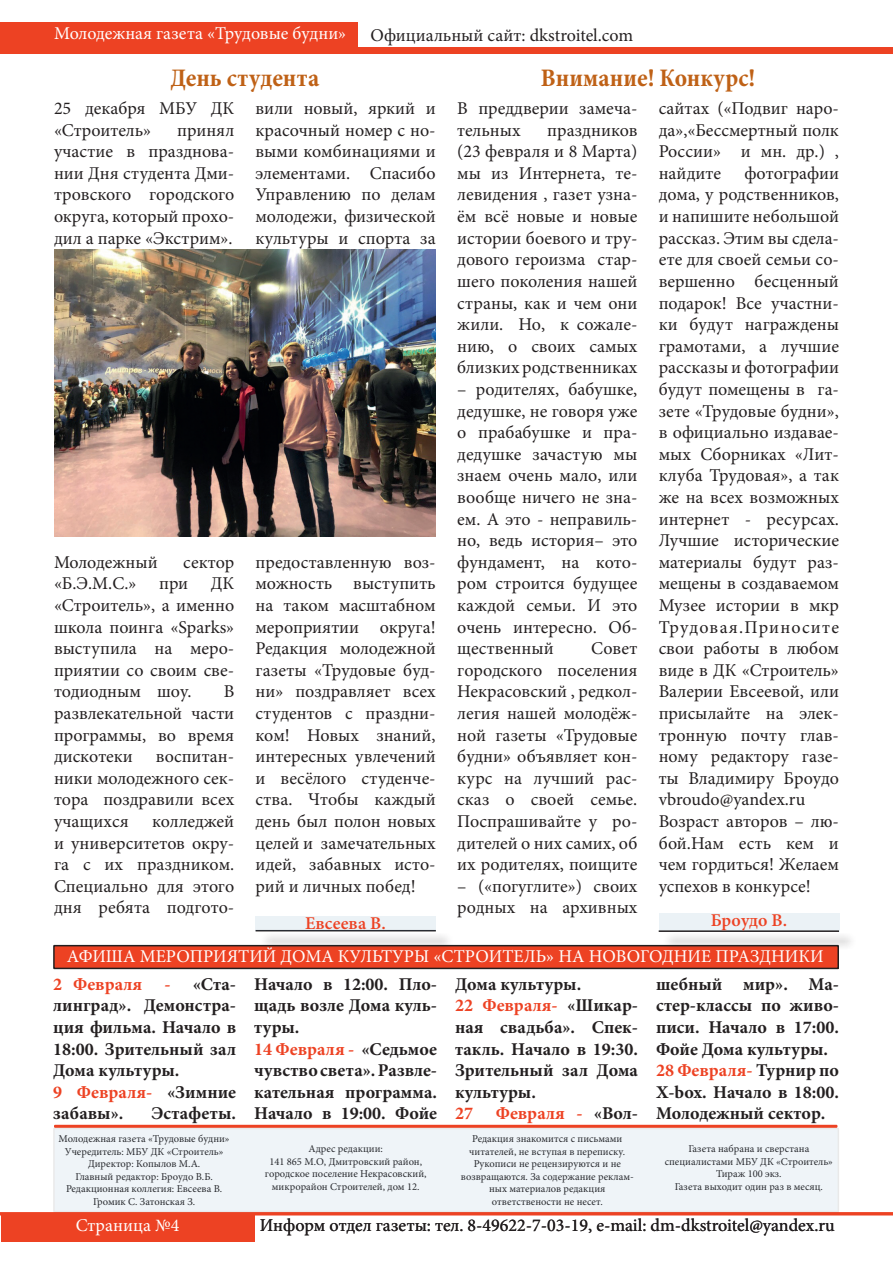
<style>
.page{position:relative;width:893px;height:1263px;background:#fff}
.page>*{position:absolute;margin:0;border:0;box-sizing:border-box;transform-origin:0 0}
.t1{font:700 condensed 25.5px "Minion Pro";color:#bf6116}
.t2{font:18px/21.6px "Minion Pro";color:#231f20;text-align:justify}
.t3{font:700 18px/21.6px "Minion Pro";color:#231f20}
.t4{font:18px/27.3px "Minion Pro";color:#fff}
.t5{font:600 18px "Minion Pro";letter-spacing:.005em;color:#ed4223}
.t6{font:700 18px "Minion Pro";color:#ed4223}
.t7{font:10.5px/12.6px "Minion Pro";color:#231f20;text-align:center}
.s1{font-weight:700;color:#ed4223}
.s2{font-weight:700;color:#231f20}
.s3{color:#ed4223}
.s4{color:#231f20}
</style>
<div class="page">
<hr style="left:0;top:1212px;width:893px;height:3px;background:#ed4223">
<div style="left:1px;top:1214px;width:253px;height:28px;background:#ed4223"></div>
<hr style="left:0;top:51px;width:893px;height:3px;background:#ed4223">
<hr style="left:0;top:47px;width:893px;height:3px;background:#ed4223">
<hr style="left:0;top:48px;width:893px;height:3px;background:#ed4223">
<div style="left:0;top:22px;width:357px;height:28px;background:#ed4223"></div>
<div style="left:659px;top:913px;width:180px;height:19px;background:#ebf2f6"></div>
<div style="left:54px;top:946px;width:784px;height:22px;background:#ed4223"></div>
<div style="left:53px;top:945px;width:786px;height:24px;border:2px solid #231f20"></div>
<div style="left:54px;top:1125px;width:783px;height:3px;border:2px solid #ed4223"></div>
<div style="left:54px;top:1128px;width:784px;height:83px;background:#eff4f8"></div>
<div style="left:662px;top:933px;width:195px;height:17px;background:#231f20;opacity:.75"></div>
<hr style="left:659px;top:930px;width:180px;height:2px;background:#231f20">
<div style="left:259px;top:932px;width:195px;height:18px;background:#231f20;opacity:.75"></div>
<hr style="left:256px;top:930px;width:180px;height:1px;background:#231f20">
<img style="left:54px;top:250px;width:382px;height:286px">
<div style="left:255px;top:916px;width:181px;height:14px;background:#ebf2f6"></div>
<p class="t4" style="left:54px;top:20px;width:294px">Молодежная газета «Трудовые будни»</p>
<p class="t2" style="left:371px;top:25px;width:264px">Официальный сайт: dkstroitel.com</p>
<h1 class="t1" style="left:541px;top:61px;width:216px">Внимание! Конкурс!</h1>
<p class="t2" style="left:457px;top:98px;width:182px">В преддверии замеча&shy;тельных</p>
<h1 class="t1" style="left:170px;top:61px;width:150px">День студента</h1>
<p class="t2" style="left:54px;top:98px;width:182px">25 декабря МБУ ДК «Строитель»</p>
<p class="t2" style="left:659px;top:98px;width:182px">сайтах («Подвиг наро&shy;да»,«Бессмертный полк России» и мн. др.) , найдите</p>
<p class="t2" style="left:256px;top:98px;width:182px">вили новый, яркий и красочный номер с но&shy;выми комбинациями и элементами. Спасибо Управлению по делам молодежи, физической культуры и спорта за</p>
<p class="t2" style="left:54px;top:119px;width:182px;text-indent:123px">принял участие в празднова&shy;нии Дня студента Дми&shy;тровского городского округа, который прохо&shy;дил а парке «Экстрим».</p>
<p class="t2" style="left:457px;top:119px;width:182px;text-indent:90px">праздников (23 февраля и 8 Марта) мы из Интернета, те&shy;левидения , газет узна&shy;ём всё новые и новые истории боевого и тру&shy;дового героизма стар&shy;шего поколения нашей страны, как и чем они жили. Но, к сожале&shy;нию, о своих самых близких родственниках</p>
<p class="t2" style="left:457px;top:378px;width:182px">– родителях, бабушке, дедушке, не говоря уже о прабабушке и пра&shy;дедушке зачастую мы знаем очень мало, или вообще ничего не зна&shy;ем. А это - неправиль&shy;но, ведь история– это фундамент, на кото&shy;ром строится будущее каждой семьи. И это очень интересно. Об&shy;щественный</p>
<p class="t2" style="left:659px;top:162px;width:182px;text-align:left;text-indent:86px">фотографии дома, у родственников, и напишите небольшой рассказ. Этим вы сдела&shy;ете для своей семьи со&shy;вершенно бесценный подарок! Все участни&shy;ки будут награждены грамотами, а лучшие рассказы и фотографии будут помещены в га&shy;зете «Трудовые будни», в официально издавае&shy;мых Сборниках «Лит&shy;клуба Трудовая», а так же на всех возможных интернет - ресурсах.<br>Лучшие исторические материалы будут раз&shy;мещены в создаваемом<br>Музее истории в мкр<br>Трудовая.Приносите свои работы в любом виде в ДК «Строитель»<br>Валерии Евсеевой, или присылайте на элек&shy;тронную почту глав&shy;ному редактору газе&shy;ты Владимиру Броудо vbroudo@yandex.ru<br>Возраст авторов – лю&shy;бой.Нам есть кем и чем гордиться! Желаем успехов в конкурсе!</p>
<p class="t2" style="left:54px;top:551px;width:105px">Молодежный</p>
<p class="t2" style="left:183px;top:551px;width:53px">сектор</p>
<p class="t2" style="left:54px;top:573px;width:84px">«Б.Э.М.C.»</p>
<p class="t2" style="left:159px;top:573px;width:31px">при</p>
<p class="t2" style="left:256px;top:551px;width:182px">предоставленную воз&shy;можность выступить на таком масштабном мероприятии округа!<br>Редакция молодежной газеты «Трудовые буд&shy;ни» поздравляет всех студентов с праздни&shy;ком! Новых знаний, интересных увлечений и весёлого студенче&shy;ства. Чтобы каждый день был полон новых целей и замечательных идей, забавных исто&shy;рий и личных побед!</p>
<p class="t2" style="left:54px;top:573px;width:182px;text-indent:157px">ДК «Строитель», а именно школа поинга «Sparks» выступила на меро&shy;приятии со своим све&shy;тодиодным шоу.</p>
<p class="t2" style="left:457px;top:638px;width:182px;text-indent:134px">Совет городского поселения Некрасовский , редкол&shy;легия нашей молодёж&shy;ной газеты «Трудовые будни» объявляет кон&shy;курс на лучший рас&shy;сказ о своей семье.<br>Поспрашивайте у ро&shy;дителей о них самих, об их родителях, поищите</p>
<p class="t2" style="left:457px;top:875px;width:182px">– («погуглите») своих родных на архивных</p>
<p class="t2" style="left:54px;top:681px;width:182px;text-indent:170px">В развлекательной части программы, во время дискотеки</p>
<p class="t2" style="left:54px;top:746px;width:182px;text-indent:102px">воспитан&shy;ники молодежного сек&shy;тора поздравили всех учащихся</p>
<p class="t2" style="left:54px;top:810px;width:182px;text-indent:98px">колледжей и университетов окру&shy;га с их праздником.<br>Специально для этого дня ребята подгото-</p>
<p class="t5" style="left:305px;top:911px;width:82px">Евсеева В.</p>
<p class="t5" style="left:711px;top:908px;width:78px">Броудо В.</p>
<p class="t4" style="left:53px;top:943px;width:772px;text-indent:14px">АФИША МЕРОПРИЯТИЙ ДОМА КУЛЬТУРЫ «СТРОИТЕЛЬ» НА НОВОГОДНИЕ ПРАЗДНИКИ<br><span class="s1">2 Февраля -</span> <span class="s2">«Ста-</span></p>
<p class="t3" style="left:53px;top:994px;width:184px">линград». Демонстра&shy;ция фильма. Начало в<br>18:00. Зрительный зал<br>Дома культуры.<br><span class="s3">9 Февраля-</span> «Зимние забавы».</p>
<p class="t3" style="left:656px;top:973px;width:184px">шебный мир». Ма&shy;стер-классы по живо&shy;писи. Начало в 17:00.<br>Фойе Дома культуры.<br><span class="s3">28 Февраля-</span> Турнир по<br>X-box. Начало в 18:00.<br>Молодежный сектор.</p>
<p class="t3" style="left:254px;top:973px;width:184px">Начало в 12:00. Пло&shy;щадь возле Дома куль&shy;туры.<br><span class="s3">14 Февраля -</span> «Седьмое чувство света». Развле&shy;кательная программа.<br>Начало в 19:00. Фойе</p>
<p class="t3" style="left:455px;top:973px;width:184px">Дома культуры.<br><span class="s3">22 Февраля-</span> «Шикар&shy;ная свадьба». Спек&shy;такль. Начало в 19:30.<br>Зрительный зал Дома культуры.</p>
<p class="t3" style="left:151px;top:1102px;width:86px">Эстафеты.</p>
<p class="t6" style="left:455px;top:1101px;width:19px">27</p>
<p class="t6" style="left:496px;top:1101px;width:144px">Февраля - <span class="s4">«Вол-</span></p>
<p class="t7" style="left:59px;top:1132px;width:172px">Молодежная газета «Трудовые будни»<br>Учередитель: МБУ ДК «Строитель»<br>Директор: Копылов М.А.<br>Главный редактор: Броудо В.Б.<br>Редакционная коллегия: Евсеева В.<br>Громик С. Затонская З.</p>
<p class="t7" style="left:265px;top:1142px;width:163px">Адрес редакции:<br>141 865 М.О, Дмитровский район, городское поселение Некрасовский, микрорайон Строителей, дом 12.</p>
<p class="t7" style="left:461px;top:1132px;width:174px">Редакция знакомится с письмами читателей, не вступая в переписку.<br>Рукописи не рецензируются и не возвращаются. За содержание реклам&shy;ных материалов редакция ответствености не несет.</p>
<p class="t7" style="left:665px;top:1142px;width:170px">Газета набрана и сверстана специалистами МБУ ДК «Строитель»<br>Тираж 100 экз.<br>Газета выходит один раз в месяц.</p>
<p class="t4" style="left:76px;top:1212px;width:105px">Страница №4</p>
<p class="t2" style="left:260px;top:1215px;width:577px">Информ отдел газеты: тел. 8-49622-7-03-19, e-mail: dm-dkstroitel@yandex.ru</p>
</div>
